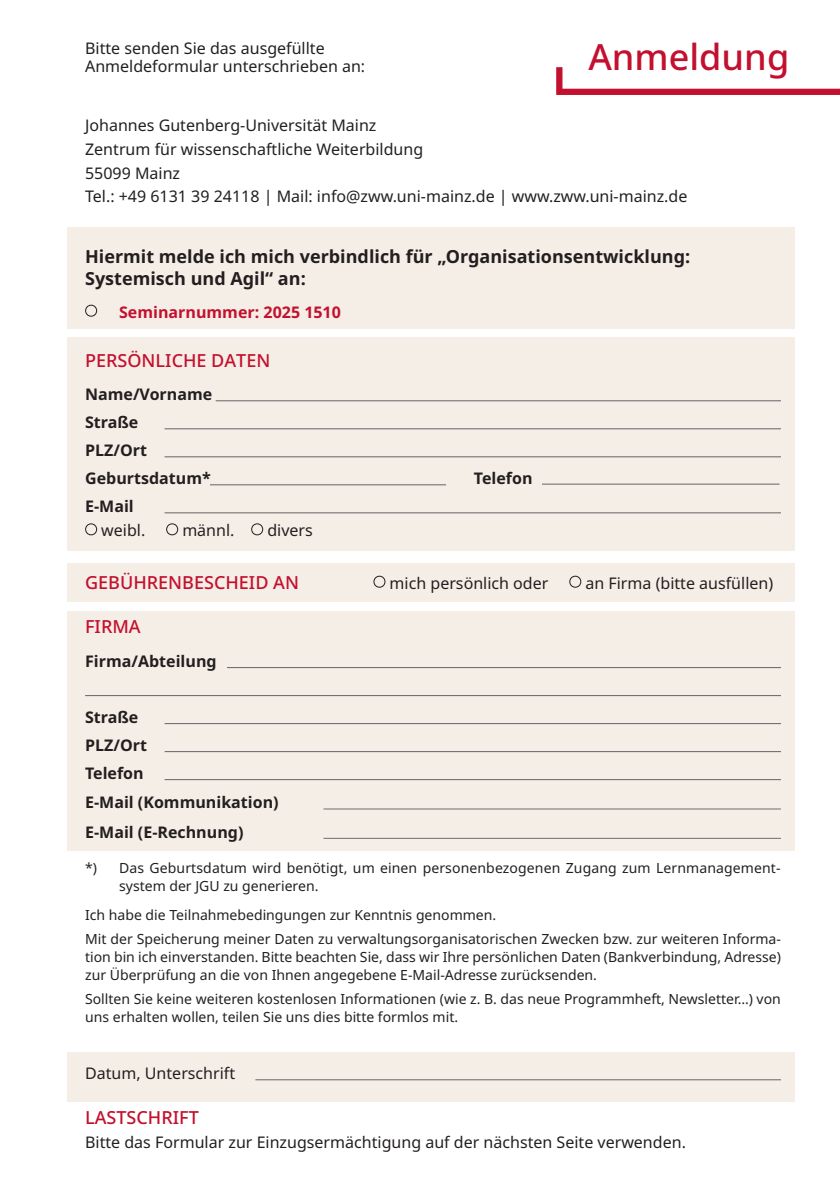
<style>
.page{position:relative;width:840px;height:1191px;background:#fff}
.page>*{position:absolute;margin:0;border:0;box-sizing:border-box;transform-origin:0 0}
.Ü1_-_rot_-_Noto_medium{font:36px "Noto Sans";color:#c3102e}
.text_anmeldeformular{font:700 18px/21.6px "Noto Sans";color:#231f20}
.text_anmeldeformular-2{font:18px "Noto Sans";color:#c3102e}
.text_anmeldeformular-3{font:16px/18px "Noto Sans";color:#231f20}
.text_anmeldeformular-4{font:700 16px "Noto Sans";color:#231f20}
.text_anmeldeformular_E-Mail{font:700 16px "Noto Sans";color:#231f20}
.text_anmeldeformular-5{font:700 16px "Noto Sans";color:#c3102e}
.text_anmeldeformular-6{font:14px/18px "Noto Sans";color:#231f20}
</style>
<div class="page">
<div style="left:67px;top:337px;width:727px;height:213px;background:#f5eee6"></div>
<div style="left:67px;top:562px;width:727px;height:39px;background:#f5eee6"></div>
<div style="left:67px;top:611px;width:727px;height:239px;background:#f5eee6"></div>
<div style="left:67px;top:1052px;width:727px;height:49px;background:#f5eee6"></div>
<div style="left:67px;top:227px;width:727px;height:102px;background:#f5eee6"></div>
<svg style="left:556px;top:67px;width:283px;height:28px"></svg>
<hr style="left:215px;top:400px;width:565px;height:1px;background:#636366">
<hr style="left:164px;top:428px;width:616px;height:1px;background:#636366">
<hr style="left:164px;top:456px;width:616px;height:1px;background:#636366">
<hr style="left:210px;top:484px;width:236px;height:1px;background:#636366">
<hr style="left:164px;top:512px;width:616px;height:1px;background:#636366">
<hr style="left:227px;top:667px;width:553px;height:1px;background:#636366">
<hr style="left:85px;top:695px;width:695px;height:1px;background:#636366">
<hr style="left:164px;top:723px;width:616px;height:1px;background:#636366">
<hr style="left:164px;top:751px;width:616px;height:1px;background:#636366">
<hr style="left:164px;top:779px;width:616px;height:1px;background:#636366">
<hr style="left:323px;top:808px;width:457px;height:1px;background:#6c6d70">
<hr style="left:323px;top:838px;width:457px;height:1px;background:#6c6d70">
<hr style="left:255px;top:1079px;width:525px;height:1px;background:#636366">
<svg style="left:85px;top:523px;width:12px;height:12px"></svg>
<svg style="left:166px;top:523px;width:12px;height:12px"></svg>
<svg style="left:251px;top:523px;width:12px;height:12px"></svg>
<svg style="left:373px;top:576px;width:12px;height:12px"></svg>
<svg style="left:569px;top:576px;width:12px;height:12px"></svg>
<svg style="left:85px;top:305px;width:12px;height:12px"></svg>
<hr style="left:541px;top:483px;width:238px;height:1px;background:#636366">
<p class="text_anmeldeformular-3" style="left:85px;top:40px;width:281px">Bitte senden Sie das ausgefüllte<br>Anmeldeformular unterschrieben an:</p>
<p class="Ü1_-_rot_-_Noto_medium" style="left:588px;top:31px;width:202px">Anmeldung</p>
<p class="text_anmeldeformular-3" style="left:85px;top:117px;width:293px">Johannes Gutenberg-Universität Mainz</p>
<p class="text_anmeldeformular-3" style="left:85px;top:140px;width:339px">Zentrum für wissenschaftliche Weiterbildung</p>
<p class="text_anmeldeformular-3" style="left:85px;top:164px;width:96px">55099 Mainz</p>
<p class="text_anmeldeformular-3" style="left:85px;top:188px;width:603px">Tel.: +49 6131 39 24118 | Mail: info@zww.uni-mainz.de | www.zww.uni-mainz.de</p>
<p class="text_anmeldeformular" style="left:85px;top:246px;width:606px">Hiermit melde ich mich verbindlich für „Organisationsentwicklung:<br>Systemisch und Agil“ an:</p>
<p class="text_anmeldeformular-5" style="left:119px;top:303px;width:223px">Seminarnummer: 2025 1510</p>
<p class="text_anmeldeformular-2" style="left:85px;top:347px;width:187px">PERSÖNLICHE DATEN</p>
<p class="text_anmeldeformular-4" style="left:85px;top:385px;width:129px">Name/Vorname</p>
<p class="text_anmeldeformular-4" style="left:85px;top:413px;width:55px">Straße</p>
<p class="text_anmeldeformular-4" style="left:85px;top:441px;width:63px">PLZ/Ort</p>
<p class="text_anmeldeformular-4" style="left:85px;top:469px;width:127px">Geburtsdatum*</p>
<p class="text_anmeldeformular-4" style="left:85px;top:497px;width:50px">E-Mail</p>
<p class="text_anmeldeformular-3" style="left:101px;top:522px;width:45px">weibl.</p>
<p class="text_anmeldeformular-3" style="left:182px;top:522px;width:54px">männl.</p>
<p class="text_anmeldeformular-3" style="left:267px;top:522px;width:47px">divers</p>
<p class="text_anmeldeformular-2" style="left:85px;top:569px;width:215px">GEBÜHRENBESCHEID AN</p>
<p class="text_anmeldeformular-3" style="left:389px;top:574px;width:160px">mich persönlich oder</p>
<p class="text_anmeldeformular-3" style="left:585px;top:574px;width:189px">an Firma (bitte ausfüllen)</p>
<p class="text_anmeldeformular-2" style="left:85px;top:614px;width:57px">FIRMA</p>
<p class="text_anmeldeformular-4" style="left:85px;top:652px;width:133px">Firma/Abteilung</p>
<p class="text_anmeldeformular-4" style="left:85px;top:708px;width:55px">Straße</p>
<p class="text_anmeldeformular-4" style="left:85px;top:736px;width:63px">PLZ/Ort</p>
<p class="text_anmeldeformular-4" style="left:85px;top:764px;width:60px">Telefon</p>
<p class="text_anmeldeformular_E-Mail" style="left:85px;top:793px;width:195px">E-Mail (Kommunikation)</p>
<p class="text_anmeldeformular_E-Mail" style="left:85px;top:823px;width:160px">E-Mail (E-Rechnung)</p>
<p class="text_anmeldeformular-6" style="left:85px;top:859px;width:13px">*)</p>
<p class="text_anmeldeformular-6" style="left:119px;top:859px;width:662px">Das Geburtsdatum wird benötigt, um einen personenbezogenen Zugang zum Lernmanagement&shy;system der JGU zu generieren.</p>
<p class="text_anmeldeformular-6" style="left:85px;top:906px;width:412px">Ich habe die Teilnahmebedingungen zur Kenntnis genommen.</p>
<p class="text_anmeldeformular-6" style="left:85px;top:930px;width:697px;text-align:justify">Mit der Speicherung meiner Daten zu verwaltungsorganisatorischen Zwecken bzw. zur weiteren Informa&shy;tion bin ich einverstanden. Bitte beachten Sie, dass wir Ihre persönlichen Daten (Bankverbindung, Adresse) zur Überprüfung an die von Ihnen angegebene E-Mail-Adresse zurücksenden.</p>
<p class="text_anmeldeformular-6" style="left:85px;top:990px;width:697px">Sollten Sie keine weiteren kostenlosen Informationen (wie z. B. das neue Programmheft, Newsletter…) von uns erhalten wollen, teilen Sie uns dies bitte formlos mit.</p>
<p class="text_anmeldeformular-4" style="left:473px;top:469px;width:60px">Telefon</p>
<p class="text_anmeldeformular-3" style="left:85px;top:1065px;width:151px">Datum, Unterschrift</p>
<p class="text_anmeldeformular-2" style="left:85px;top:1104px;width:115px">LASTSCHRIFT</p>
<p class="text_anmeldeformular-3" style="left:85px;top:1133px;width:602px">Bitte das Formular zur Einzugsermächtigung auf der nächsten Seite verwenden.</p>
</div>
